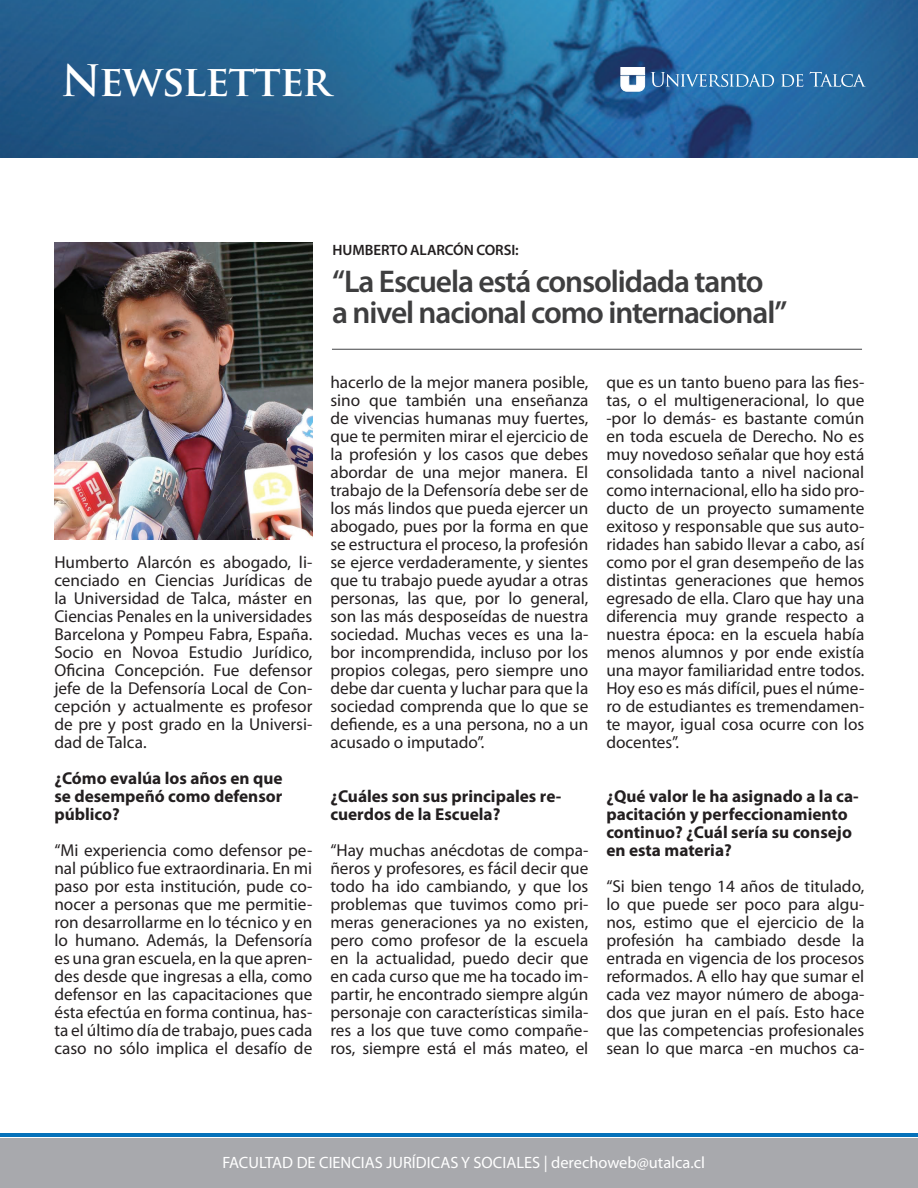
<style>
.page{position:relative;width:918px;height:1188px;background:#fff}
.page>*{position:absolute;margin:0;border:0;box-sizing:border-box;transform-origin:0 0}
.t1{font:700 42.3px "Trajan Pro";letter-spacing:-.025em;color:#fff}
.t2{font:600 31.5px/31.8px "Myriad Pro";letter-spacing:-.035em;color:#3e3e3f}
.t3{font:17.25px/18px "Myriad Pro";color:#231f20;text-align:justify}
.t4{font:700 17.25px/18px "Myriad Pro";color:#231f20}
.t5{font:16.35px "Myriad Pro";color:#fff}
.t6{font:600 15px "Myriad Pro";letter-spacing:-.005em;color:#231f20}
</style>
<div class="page">
<div style="left:0;top:1138px;width:918px;height:50px;background:#a8a9ad"></div>
<img style="left:1px;top:0;width:917px;height:157px">
<svg style="left:651px;top:72px;width:123px;height:15px;background:#548ebe"></svg>
<svg style="left:781px;top:74px;width:22px;height:13px"></svg>
<svg style="left:810px;top:72px;width:56px;height:15px"></svg>
<svg style="left:621px;top:67px;width:24px;height:24px"></svg>
<hr style="left:0;top:1133px;width:918px;height:3px;background:#0572ba">
<hr style="left:332px;top:349px;width:530px;height:1px;background:#57585a">
<img style="left:54px;top:242px;width:258px;height:298px">
<h1 class="t1" style="left:61px;top:55px;width:271px">Newsletter</h1>
<p class="t6" style="left:333px;top:241px;width:188px">Humberto Alarcón Corsi:</p>
<h2 class="t2" style="left:332px;top:264px;width:457px">“La Escuela está consolidada tanto a nivel nacional como internacional”</h2>
<p class="t3" style="left:54px;top:553px;width:260px">Humberto Alarcón es abogado, li&shy;cenciado en Ciencias Jurídicas de la Universidad de Talca, máster en Ciencias Penales en la universidades Barcelona y Pompeu Fabra, España.<br>Socio en Novoa Estudio Jurídico, Oficina Concepción. Fue defensor jefe de la Defensoría Local de Con&shy;cepción y actualmente es profesor de pre y post grado en la Universi&shy;dad de Talca.</p>
<p class="t4" style="left:54px;top:769px;width:230px;text-align:justify">¿Cómo evalúa los años en que se desempeñó como defensor público?</p>
<p class="t3" style="left:54px;top:841px;width:260px">“Mi experiencia como defensor pe&shy;nal público fue extraordinaria. En mi paso por esta institución, pude co&shy;nocer a personas que me permitie&shy;ron desarrollarme en lo técnico y en lo humano. Además, la Defensoría es una gran escuela, en la que apren&shy;des desde que ingresas a ella, como defensor en las capacitaciones que ésta efectúa en forma continua, has&shy;ta el último día de trabajo, pues cada caso no sólo implica el desafío de</p>
<p class="t3" style="left:330px;top:373px;width:260px">hacerlo de la mejor manera posible, sino que también una enseñanza de vivencias humanas muy fuertes, que te permiten mirar el ejercicio de la profesión y los casos que debes abordar de una mejor manera. El trabajo de la Defensoría debe ser de los más lindos que pueda ejercer un abogado, pues por la forma en que se estructura el proceso, la profesión se ejerce verdaderamente, y sientes que tu trabajo puede ayudar a otras personas, las que, por lo general, son las más desposeídas de nuestra sociedad. Muchas veces es una la&shy;bor incomprendida, incluso por los propios colegas, pero siempre uno debe dar cuenta y luchar para que la sociedad comprenda que lo que se defiende, es a una persona, no a un acusado o imputado”.</p>
<p class="t4" style="left:330px;top:787px;width:233px">¿Cuáles son sus principales re&shy;cuerdos de la Escuela?</p>
<p class="t3" style="left:330px;top:841px;width:260px">“Hay muchas anécdotas de compa&shy;ñeros y profesores, es fácil decir que todo ha ido cambiando, y que los problemas que tuvimos como pri&shy;meras generaciones ya no existen, pero como profesor de la escuela en la actualidad, puedo decir que en cada curso que me ha tocado im&shy;partir, he encontrado siempre algún personaje con características simila&shy;res a los que tuve como compañe&shy;ros, siempre está el más mateo, el</p>
<p class="t3" style="left:606px;top:373px;width:260px">que es un tanto bueno para las fies&shy;tas, o el multigeneracional, lo que -por lo demás- es bastante común en toda escuela de Derecho. No es muy novedoso señalar que hoy está consolidada tanto a nivel nacional como internacional, ello ha sido pro&shy;ducto de un proyecto sumamente exitoso y responsable que sus auto&shy;ridades han sabido llevar a cabo, así como por el gran desempeño de las distintas generaciones que hemos egresado de ella. Claro que hay una diferencia muy grande respecto a nuestra época: en la escuela había menos alumnos y por ende existía una mayor familiaridad entre todos.<br>Hoy eso es más difícil, pues el núme&shy;ro de estudiantes es tremendamen&shy;te mayor, igual cosa ocurre con los docentes”.</p>
<p class="t4" style="left:606px;top:786px;width:254px">¿Qué valor le ha asignado a la ca&shy;pacitación y perfeccionamiento continuo? ¿Cuál sería su consejo en esta materia?</p>
<p class="t3" style="left:606px;top:877px;width:260px">“Si bien tengo 14 años de titulado, lo que puede ser poco para algu&shy;nos, estimo que el ejercicio de la profesión ha cambiado desde la entrada en vigencia de los procesos reformados. A ello hay que sumar el cada vez mayor número de aboga&shy;dos que juran en el país. Esto hace que las competencias profesionales sean lo que marca -en muchos ca-</p>
<p class="t5" style="left:222px;top:1152px;width:484px">FACULTAD DE CIENCIAS JURÍDICAS Y SOCIALES | derechoweb@utalca.cl</p>
</div>
